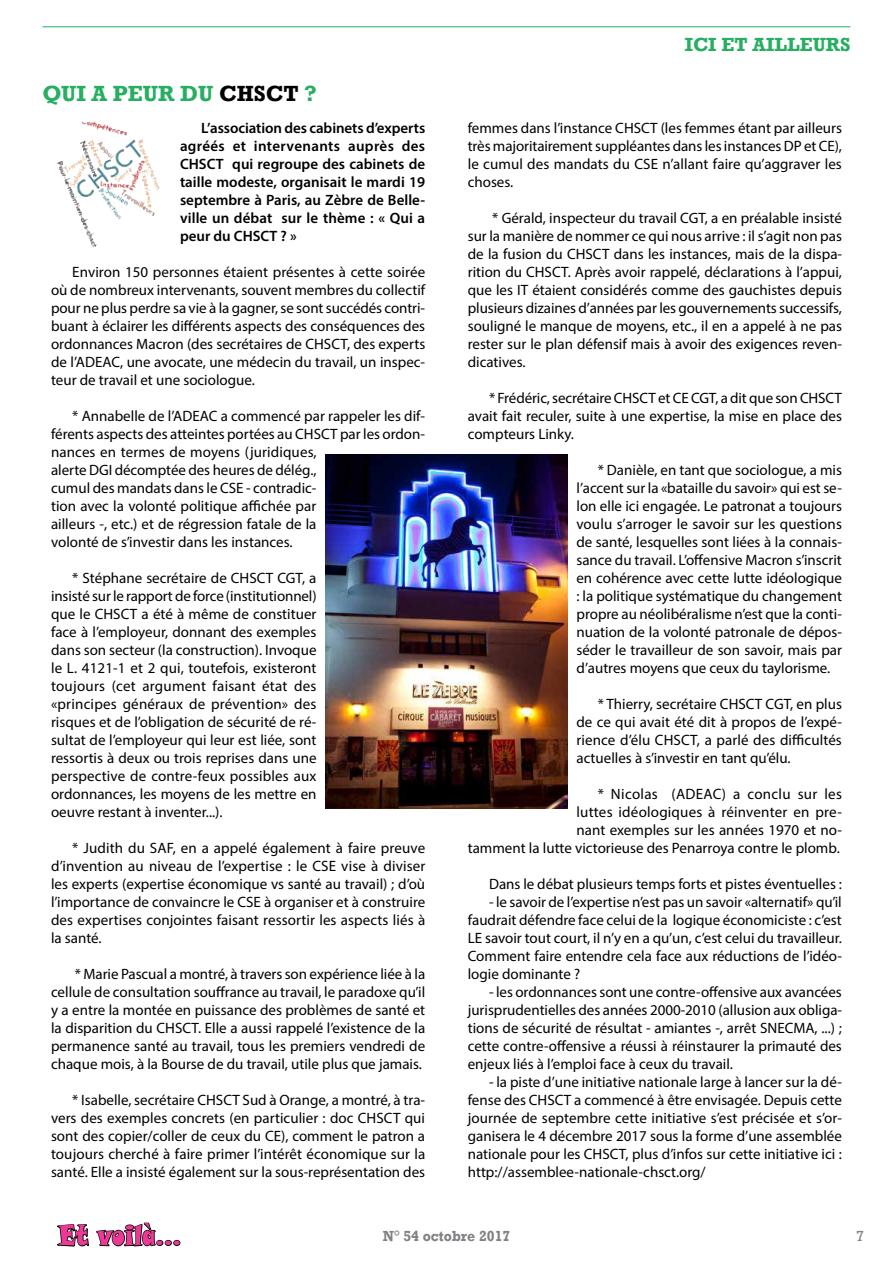
<style>
.page{position:relative;width:893px;height:1263px;background:#fff}
.page>*{position:absolute;margin:0;border:0;box-sizing:border-box;transform-origin:0 0}
.t1{font:28.2px "Snap ITC";letter-spacing:.01em;color:#ed3995;scale:.73 1}
.t2{font:700 22.5px "Rockwell";color:#27ae60}
.t3{font:700 19.5px "Rockwell";color:#27ae60}
.t4{font:15px/18px "Myriad Pro";color:#000;text-align:justify}
.t5{font:600 15px/18px "Myriad Pro";color:#000;text-align:justify}
.t6{font:700 15px "Rockwell";color:#808285;scale:.95 1}
.t7{font:15px "Rockwell";color:#808285}
.s1{color:#000}
</style>
<div class="page">
<svg style="left:57px;top:1222px;width:124px;height:25px"></svg>
<svg style="left:679px;top:26px;width:172px;height:2px"></svg>
<hr style="left:43px;top:27px;width:807px;height:1px;background:#27ae60">
<img style="left:80px;top:122px;width:63px;height:56px">
<img style="left:325px;top:454px;width:243px;height:355px">
<h2 class="t2" style="left:43px;top:79px;width:276px">QUI A PEUR DU <span class="s1">CHSCT</span> ?</h2>
<p class="t5" style="left:180px;top:119px;width:247px;text-indent:21px">L’association des cabinets d’experts agréés et intervenants auprès des CHSCT qui regroupe des cabinets de taille modeste, organisait le mardi 19 septembre à Paris, au Zèbre de Belle&shy;ville un débat sur le thème : « Qui a peur du CHSCT ? »</p>
<p class="t4" style="left:51px;top:263px;width:376px;text-indent:21px">Environ 150 personnes étaient présentes à cette soirée où de nombreux intervenants, souvent membres du collectif pour ne plus perdre sa vie à la gagner, se sont succédés contri&shy;buant à éclairer les différents aspects des conséquences des ordonnances Macron (des secrétaires de CHSCT, des experts de l’ADEAC, une avocate, une médecin du travail, un inspec&shy;teur de travail et une sociologue.</p>
<p class="t4" style="left:51px;top:407px;width:376px;text-align:left;text-indent:21px">* Annabelle de l’ADEAC a commencé par rappeler les dif&shy;férents aspects des atteintes portées au CHSCT par les ordon&shy;nances en termes de moyens (juridiques,<br>alerte DGI décomptée des heures de délég.,<br>cumul des mandats dans le CSE - contradic-<br>tion avec la volonté politique affichée par<br>ailleurs -, etc.) et de régression fatale de la<br>volonté de s’investir dans les instances.</p>
<p class="t4" style="left:51px;top:569px;width:267px;text-indent:21px">* Stéphane secrétaire de CHSCT CGT, a insisté sur le rapport de force (institutionnel) que le CHSCT a été à même de constituer face à l’employeur, donnant des exemples dans son secteur (la construction). Invoque le L. 4121-1 et 2 qui, toutefois, existeront toujours (cet argument faisant état des «principes généraux de prévention» des risques et de l’obligation de sécurité de ré&shy;sultat de l’employeur qui leur est liée, sont ressortis à deux ou trois reprises dans une perspective de contre-feux possibles aux ordonnances, les moyens de les mettre en oeuvre restant à inventer...).</p>
<p class="t4" style="left:51px;top:839px;width:376px;text-indent:21px">* Judith du SAF, en a appelé également à faire preuve d’invention au niveau de l’expertise : le CSE vise à diviser les experts (expertise économique vs santé au travail) ; d’où l’importance de convaincre le CSE à organiser et à construire des expertises conjointes faisant ressortir les aspects liés à la santé.</p>
<p class="t4" style="left:51px;top:965px;width:376px;text-indent:24px">* Marie Pascual a montré, à travers son expérience liée à la cellule de consultation souffrance au travail, le paradoxe qu’il y a entre la montée en puissance des problèmes de santé et la disparition du CHSCT. Elle a aussi rappelé l’existence de la permanence santé au travail, tous les premiers vendredi de chaque mois, à la Bourse de du travail, utile plus que jamais.</p>
<p class="t4" style="left:51px;top:1091px;width:376px;text-indent:21px">* Isabelle, secrétaire CHSCT Sud à Orange, a montré, à tra&shy;vers des exemples concrets (en particulier : doc CHSCT qui sont des copier/coller de ceux du CE), comment le patron a toujours cherché à faire primer l’intérêt économique sur la santé. Elle a insisté également sur la sous-représentation des</p>
<h3 class="t3" style="left:685px;top:33px;width:166px">ICI ET AILLEURS</h3>
<p class="t4" style="left:468px;top:119px;width:376px">femmes dans l’instance CHSCT (les femmes étant par ailleurs très majoritairement suppléantes dans les instances DP et CE), le cumul des mandats du CSE n’allant faire qu’aggraver les choses.</p>
<p class="t4" style="left:468px;top:209px;width:376px;text-indent:24px">* Gérald, inspecteur du travail CGT, a en préalable insisté sur la manière de nommer ce qui nous arrive : il s’agit non pas de la fusion du CHSCT dans les instances, mais de la dispa&shy;rition du CHSCT. Après avoir rappelé, déclarations à l’appui, que les IT étaient considérés comme des gauchistes depuis plusieurs dizaines d’années par les gouvernements successifs, souligné le manque de moyens, etc., il en a appelé à ne pas rester sur le plan défensif mais à avoir des exigences reven&shy;dicatives.</p>
<p class="t4" style="left:468px;top:389px;width:376px;text-indent:21px">* Frédéric, secrétaire CHSCT et CE CGT, a dit que son CHSCT avait fait reculer, suite à une expertise, la mise en place des compteurs Linky.</p>
<p class="t4" style="left:576px;top:461px;width:267px;text-indent:21px">* Danièle, en tant que sociologue, a mis l’accent sur la «bataille du savoir» qui est se&shy;lon elle ici engagée. Le patronat a toujours voulu s’arroger le savoir sur les questions de santé, lesquelles sont liées à la connais&shy;sance du travail. L’offensive Macron s’inscrit en cohérence avec cette lutte idéologique : la politique systématique du changement propre au néolibéralisme n’est que la conti&shy;nuation de la volonté patronale de dépos&shy;séder le travailleur de son savoir, mais par d’autres moyens que ceux du taylorisme.</p>
<p class="t4" style="left:576px;top:695px;width:267px;text-indent:21px">* Thierry, secrétaire CHSCT CGT, en plus de ce qui avait été dit à propos de l’expé&shy;rience d’élu CHSCT, a parlé des difficultés actuelles à s’investir en tant qu’élu.</p>
<p class="t4" style="left:468px;top:785px;width:376px;text-align:right">* Nicolas (ADEAC) a conclu sur les<br>luttes idéologiques à réinventer en pre-<br>nant exemples sur les années 1970 et no-<br>tamment la lutte victorieuse des Penarroya contre le plomb.</p>
<p class="t4" style="left:489px;top:875px;width:354px">Dans le débat plusieurs temps forts et pistes éventuelles :</p>
<p class="t4" style="left:468px;top:893px;width:376px;text-indent:21px">- le savoir de l’expertise n’est pas un savoir «alternatif» qu’il faudrait défendre face celui de la logique économiciste : c’est LE savoir tout court, il n’y en a qu’un, c’est celui du travailleur.<br>Comment faire entendre cela face aux réductions de l’idéo&shy;logie dominante ?</p>
<p class="t4" style="left:468px;top:983px;width:376px;text-indent:21px">- les ordonnances sont une contre-offensive aux avancées jurisprudentielles des années 2000-2010 (allusion aux obliga&shy;tions de sécurité de résultat - amiantes -, arrêt SNECMA, ...) ; cette contre-offensive a réussi à réinstaurer la primauté des enjeux liés à l’emploi face à ceux du travail.</p>
<p class="t4" style="left:468px;top:1073px;width:376px;text-indent:21px">- la piste d’une initiative nationale large à lancer sur la dé&shy;fense des CHSCT a commencé à être envisagée. Depuis cette journée de septembre cette initiative s’est précisée et s’or&shy;ganisera le 4 décembre 2017 sous la forme d’une assemblée nationale pour les CHSCT, plus d’infos sur cette initiative ici : http://assemblee-nationale-chsct.org/</p>
<h1 class="t1" style="left:59px;top:1217px;width:169px">Et voilà...</h1>
<p class="t6" style="left:383px;top:1227px;width:136px">N° 54 OCTOBRE 2017</p>
<p class="t7" style="left:856px;top:1227px;width:10px">7</p>
</div>
